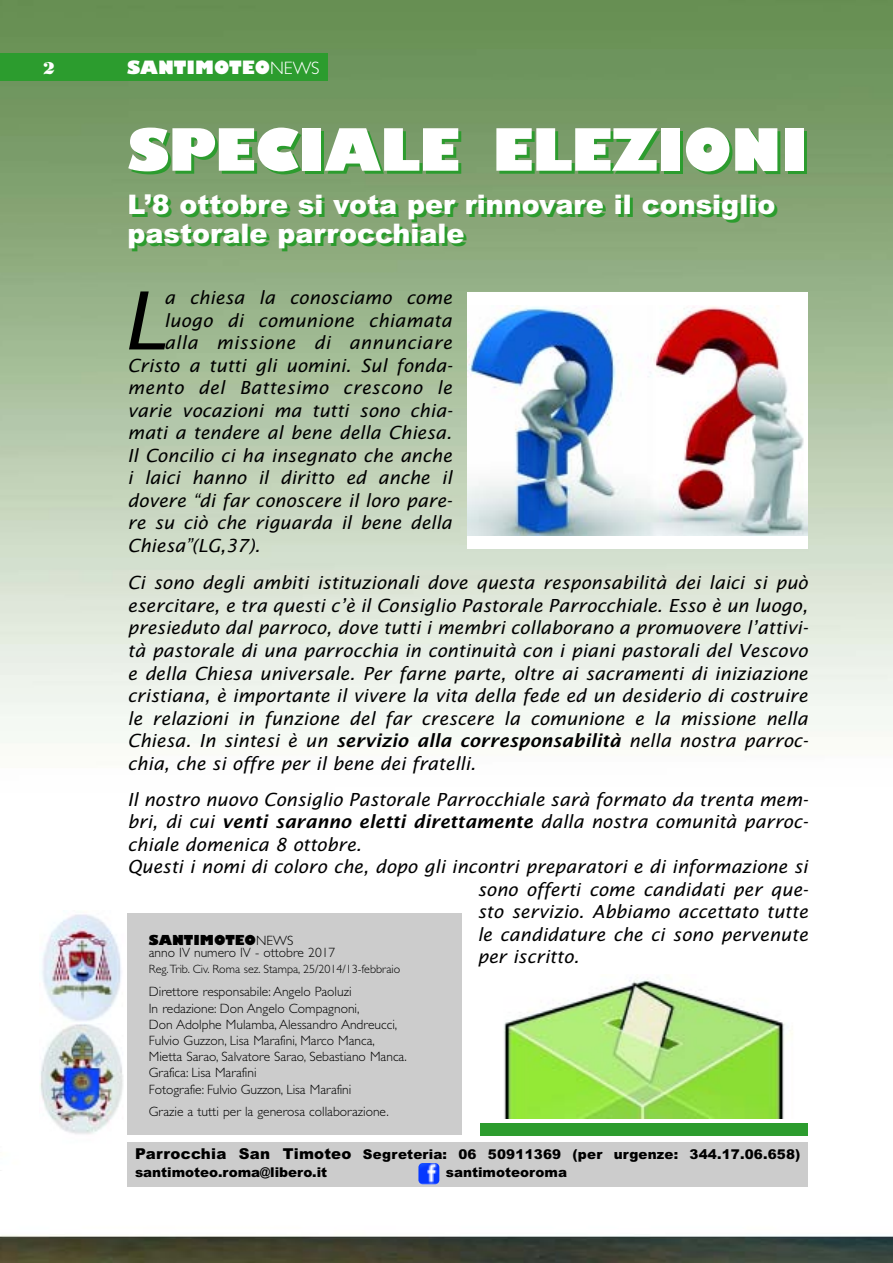
<style>
.page{position:relative;width:893px;height:1263px;background:#fff}
.page>*{position:absolute;margin:0;border:0;box-sizing:border-box;transform-origin:0 0}
.t1{font:italic 80.25px "Lucida Sans";color:#000}
.t2{font:800 57px "Gill Sans";letter-spacing:-.015em;color:#fff}
.t3{font:900 27px/28.5px "Arial";color:#fff}
.t4{font:italic 18px/22.5px "Lucida Sans";color:#000;text-align:justify}
.t5{font:italic 18px "Lucida Sans";letter-spacing:.02em;color:#000}
.t6{font:italic 18px "Lucida Sans";letter-spacing:.025em;color:#000}
.t7{font:800 18px "Gill Sans";color:#fff}
.t8{font:18px "Bodoni MT Black";color:#fff}
.t9{font:300 13.5px/16.2px "Gill Sans";color:#000}
.t10{font:900 13.5px/18px "Arial";letter-spacing:.015em;color:#000}
.t11{font:300 12px "Gill Sans";color:#000}
.s1{font-weight:300}
.s2{font-weight:600}
.s3{font-weight:800}
.s4{font-size:15px}
</style>
<div class="page">
<img style="left:0;top:0;width:893px;height:1263px">
<div style="left:0;top:53px;width:328px;height:28px;background:#2c9c2e"></div>
<div style="left:128px;top:913px;width:334px;height:222px;background:#ccc"></div>
<div style="left:480px;top:1123px;width:328px;height:12px;background:#2c9c2e"></div>
<img style="left:39px;top:910px;width:87px;height:113px">
<div style="left:39px;top:1023px;width:87px;height:126px;background:#fff"></div>
<img style="left:40px;top:1023px;width:83px;height:111px">
<div style="left:467px;top:292px;width:341px;height:257px;background:#fff"></div>
<img style="left:467px;top:306px;width:341px;height:229px">
<svg style="left:480px;top:970px;width:328px;height:150px"></svg>
<img style="left:480px;top:974px;width:328px;height:144px">
<div style="left:128px;top:1142px;width:680px;height:44px;background:#ccc"></div>
<img style="left:418px;top:1163px;width:21px;height:21px">
<p class="t8" style="left:43px;top:57px;width:13px">2</p>
<p class="t7" style="left:127px;top:57px;width:194px">SANTIMOTEO<span class="s1">NEWS</span></p>
<h2 class="t2" style="left:128px;top:118px;width:682px">SPECIALE ELEZIONI</h2>
<h3 class="t3" style="left:128px;top:191px;width:649px">L’8 ottobre si vota per rinnovare il consiglio pastorale parrocchiale</h3>
<h1 class="t1" style="left:121px;top:275px;width:45px">L</h1>
<p class="t4" style="left:164px;top:287px;width:289px">a chiesa la conosciamo come</p>
<p class="t4" style="left:164px;top:309px;width:289px">luogo di comunione chiamata</p>
<p class="t6" style="left:164px;top:333px;width:289px">alla missione di annunciare</p>
<p class="t4" style="left:128px;top:354px;width:326px">Cristo a tutti gli uomini. Sul fonda-</p>
<p class="t5" style="left:128px;top:378px;width:326px">mento del Battesimo crescono le</p>
<p class="t4" style="left:128px;top:399px;width:326px">varie vocazioni ma tutti sono chia-</p>
<p class="t4" style="left:128px;top:422px;width:326px">mati a tendere al bene della Chiesa.</p>
<p class="t4" style="left:128px;top:444px;width:326px">Il Concilio ci ha insegnato che anche</p>
<p class="t4" style="left:128px;top:467px;width:326px">i laici hanno il diritto ed anche il</p>
<p class="t4" style="left:128px;top:489px;width:326px">dovere “di far conoscere il loro pare-</p>
<p class="t4" style="left:128px;top:512px;width:326px">re su ciò che riguarda il bene della</p>
<p class="t4" style="left:128px;top:534px;width:134px">Chiesa”(LG,37).</p>
<p class="t4" style="left:128px;top:572px;width:682px">Ci sono degli ambiti istituzionali dove questa responsabilità dei laici si può esercitare, e tra questi c’è il Consiglio Pastorale Parrocchiale. Esso è un luogo, presieduto dal parroco, dove tutti i membri collaborano a promuovere l’attivi&shy;tà pastorale di una parrocchia in continuità con i piani pastorali del Vescovo e della Chiesa universale. Per farne parte, oltre ai sacramenti di iniziazione cristiana, è importante il vivere la vita della fede ed un desiderio di costruire le relazioni in funzione del far crescere la comunione e la missione nella Chiesa. In sintesi è un <span class="s2">servizio alla corresponsabilità</span> nella nostra parroc&shy;chia, che si offre per il bene dei fratelli.</p>
<p class="t4" style="left:128px;top:788px;width:682px">Il nostro nuovo Consiglio Pastorale Parrocchiale sarà formato da trenta mem-</p>
<p class="t4" style="left:128px;top:810px;width:682px">bri, di cui <span class="s2">venti saranno eletti direttamente</span> dalla nostra comunità parroc-</p>
<p class="t4" style="left:128px;top:833px;width:236px">chiale domenica 8 ottobre.</p>
<p class="t4" style="left:128px;top:855px;width:682px">Questi i nomi di coloro che, dopo gli incontri preparatori e di informazione si</p>
<p class="t4" style="left:477px;top:878px;width:332px">sono offerti come candidati per que-</p>
<p class="t4" style="left:477px;top:900px;width:332px">sto servizio. Abbiamo accettato tutte</p>
<p class="t4" style="left:477px;top:923px;width:332px">le candidature che ci sono pervenute</p>
<p class="t4" style="left:477px;top:945px;width:103px">per iscritto.</p>
<p class="t9" style="left:149px;top:934px;width:188px;line-height:12.5px"><span class="s3">SANTIMOTEO</span>NEWS<br>anno IV numero IV - ottobre 2017</p>
<p class="t11" style="left:149px;top:962px;width:253px">Reg.Trib. Civ. Roma sez. Stampa, 25/2014/13-febbraio</p>
<p class="t9" style="left:149px;top:983px;width:259px">Direttore responsabile: Angelo Paoluzi<br>In redazione: Don Angelo Compagnoni,<br>Don Adolphe Mulamba, Alessandro Andreucci, Fulvio Guzzon, Lisa Marafini, Marco Manca, Mietta Sarao, Salvatore Sarao, Sebastiano Manca.<br>Grafica: Lisa Marafini<br>Fotografie: Fulvio Guzzon, Lisa Marafini</p>
<p class="t9" style="left:149px;top:1104px;width:242px">Grazie a tutti per la generosa collaborazione.</p>
<p class="t10" style="left:135px;top:1145px;width:667px"><span class="s4">Parrocchia San Timoteo</span> Segreteria: 06 50911369 (per urgenze: 344.17.06.658) santimoteo.roma@libero.it</p>
<p class="t10" style="left:446px;top:1163px;width:123px">santimoteoroma</p>
</div>
